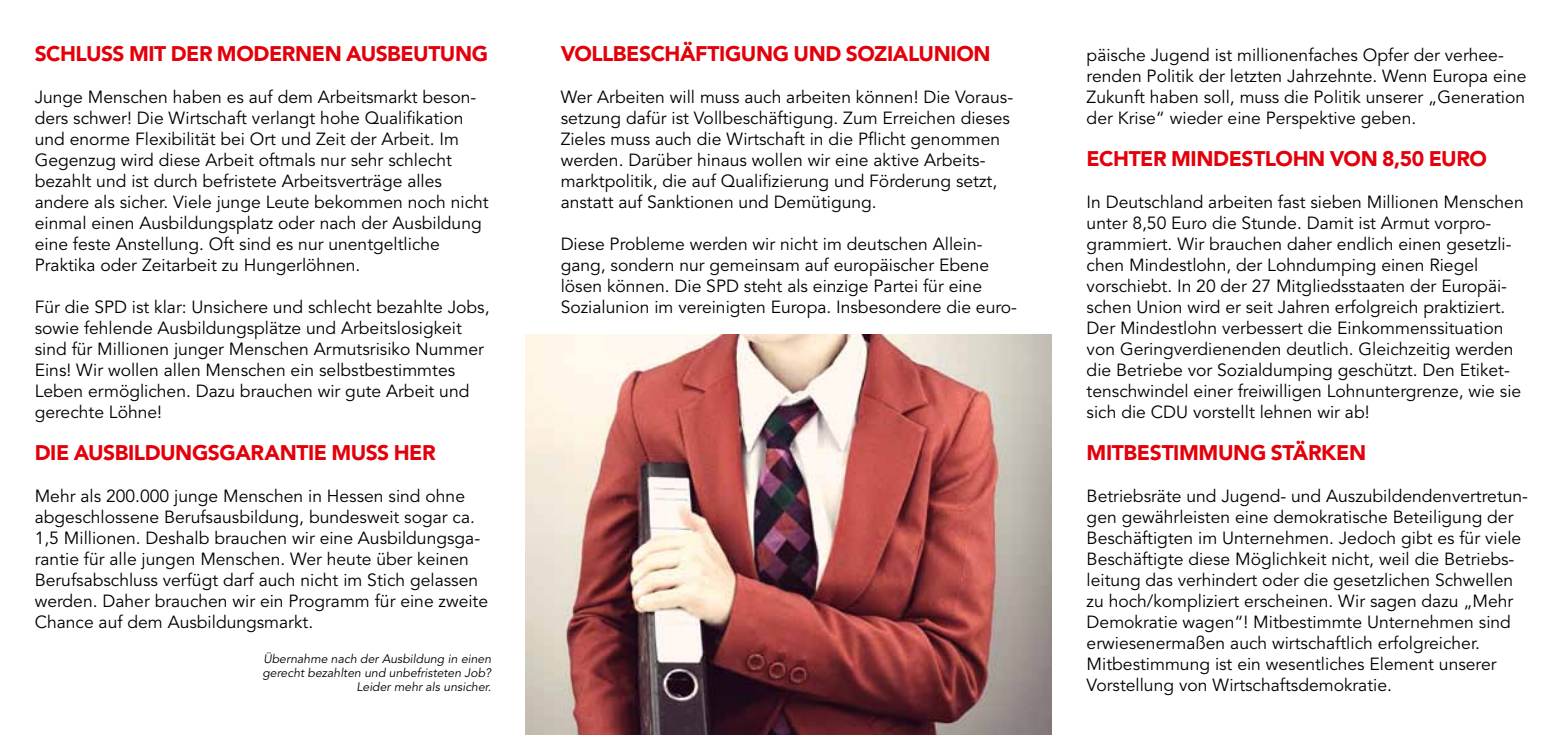
<style>
.page{position:relative;width:1563px;height:735px;background:#fff}
.page>*{position:absolute;margin:0;border:0;box-sizing:border-box;transform-origin:0 0}
.t1{font:900 21px "Avenir LT Std";letter-spacing:-.02em;color:#e3000b}
.t2{font:17.5px/21px "Avenir LT Std";color:#000}
.t3{font:italic 12.25px/14px "Avenir LT Std";color:#000;text-align:right}
</style>
<div class="page">
<img style="left:526px;top:335px;width:526px;height:399px">
<p class="t1" style="left:35px;top:41px;width:453px">SCHLUSS MIT DER MODERNEN AUSBEUTUNG</p>
<p class="t2" style="left:35px;top:87px;width:455px">Junge Menschen haben es auf dem Arbeitsmarkt beson&shy;ders schwer! Die Wirtschaft verlangt hohe Qualifikation und enorme Flexibilität bei Ort und Zeit der Arbeit. Im Gegenzug wird diese Arbeit oftmals nur sehr schlecht bezahlt und ist durch befristete Arbeitsverträge alles andere als sicher. Viele junge Leute bekommen noch nicht einmal einen Ausbildungsplatz oder nach der Ausbildung eine feste Anstellung. Oft sind es nur unentgeltliche Praktika oder Zeitarbeit zu Hungerlöhnen.</p>
<p class="t2" style="left:35px;top:297px;width:456px">Für die SPD ist klar: Unsichere und schlecht bezahlte Jobs, sowie fehlende Ausbildungsplätze und Arbeitslosigkeit sind für Millionen junger Menschen Armutsrisiko Nummer Eins! Wir wollen allen Menschen ein selbstbestimmtes Leben ermöglichen. Dazu brauchen wir gute Arbeit und gerechte Löhne!</p>
<p class="t1" style="left:35px;top:440px;width:173px">DIE AUSBILDUNGSGA</p>
<p class="t1" style="left:251px;top:440px;width:187px">RANTIE MUSS HER</p>
<p class="t2" style="left:35px;top:486px;width:455px">Mehr als 200.000 junge Menschen in Hessen sind ohne abgeschlossene Berufsausbildung, bundesweit sogar ca.<br>1,5 Millionen. Deshalb brauchen wir eine Ausbildungsga&shy;rantie für alle jungen Menschen. Wer heute über keinen Berufsabschluss verfügt darf auch nicht im Stich gelassen werden. Daher brauchen wir ein Programm für eine zweite Chance auf dem Ausbildungsmarkt.</p>
<p class="t3" style="left:262px;top:652px;width:230px">Übernahme nach der Ausbildung in einen gerecht bezahlten und unbefristeten Job?<br>Leider mehr als unsicher.</p>
<p class="t1" style="left:561px;top:41px;width:431px">VOLLBESCHÄFTIGUNG UND SOZIALUNION</p>
<p class="t2" style="left:561px;top:87px;width:454px">Wer Arbeiten will muss auch arbeiten können! Die Voraus&shy;setzung dafür ist Vollbeschäftigung. Zum Erreichen dieses Zieles muss auch die Wirtschaft in die Pflicht genommen werden. Darüber hinaus wollen wir eine aktive Arbeits&shy;marktpolitik, die auf Qualifizierung und Förderung setzt, anstatt auf Sanktionen und Demütigung.</p>
<p class="t2" style="left:561px;top:234px;width:458px">Diese Probleme werden wir nicht im deutschen Allein&shy;gang, sondern nur gemeinsam auf europäischer Ebene lösen können. Die SPD steht als einzige Partei für eine Sozialunion im vereinigten Europa. Insbesondere die euro-</p>
<p class="t2" style="left:1086px;top:45px;width:441px">päische Jugend ist millionenfaches Opfer der verhee&shy;renden Politik der letzten Jahrzehnte. Wenn Europa eine Zukunft haben soll, muss die Politik unserer „Generation der Krise“ wieder eine Perspektive geben.</p>
<p class="t1" style="left:1086px;top:146px;width:402px">ECHTER MINDESTLOHN VON 8,50 EURO</p>
<p class="t2" style="left:1086px;top:192px;width:439px">In Deutschland arbeiten fast sieben Millionen Menschen unter 8,50 Euro die Stunde. Damit ist Armut vorpro&shy;grammiert. Wir brauchen daher endlich einen gesetzli&shy;chen Mindestlohn, der Lohndumping einen Riegel vorschiebt. In 20 der 27 Mitgliedsstaaten der Europäi&shy;schen Union wird er seit Jahren erfolgreich praktiziert.<br>Der Mindestlohn verbessert die Einkommenssituation von Geringverdienenden deutlich. Gleichzeitig werden die Betriebe vor Sozialdumping geschützt. Den Etiket&shy;tenschwindel einer freiwilligen Lohnuntergrenze, wie sie sich die CDU vorstellt lehnen wir ab!</p>
<p class="t1" style="left:1086px;top:440px;width:281px">MITBESTIMMUNG STÄRKEN</p>
<p class="t2" style="left:1086px;top:486px;width:443px">Betriebsräte und Jugend- und Auszubildendenvertretun&shy;gen gewährleisten eine demokratische Beteiligung der Beschäftigten im Unternehmen. Jedoch gibt es für viele Beschäftigte diese Möglichkeit nicht, weil die Betriebs&shy;leitung das verhindert oder die gesetzlichen Schwellen zu hoch/kompliziert erscheinen. Wir sagen dazu „Mehr Demokratie wagen“! Mitbestimmte Unternehmen sind erwiesenermaßen auch wirtschaftlich erfolgreicher.<br>Mitbestimmung ist ein wesentliches Element unserer Vorstellung von Wirtschaftsdemokratie.</p>
</div>
